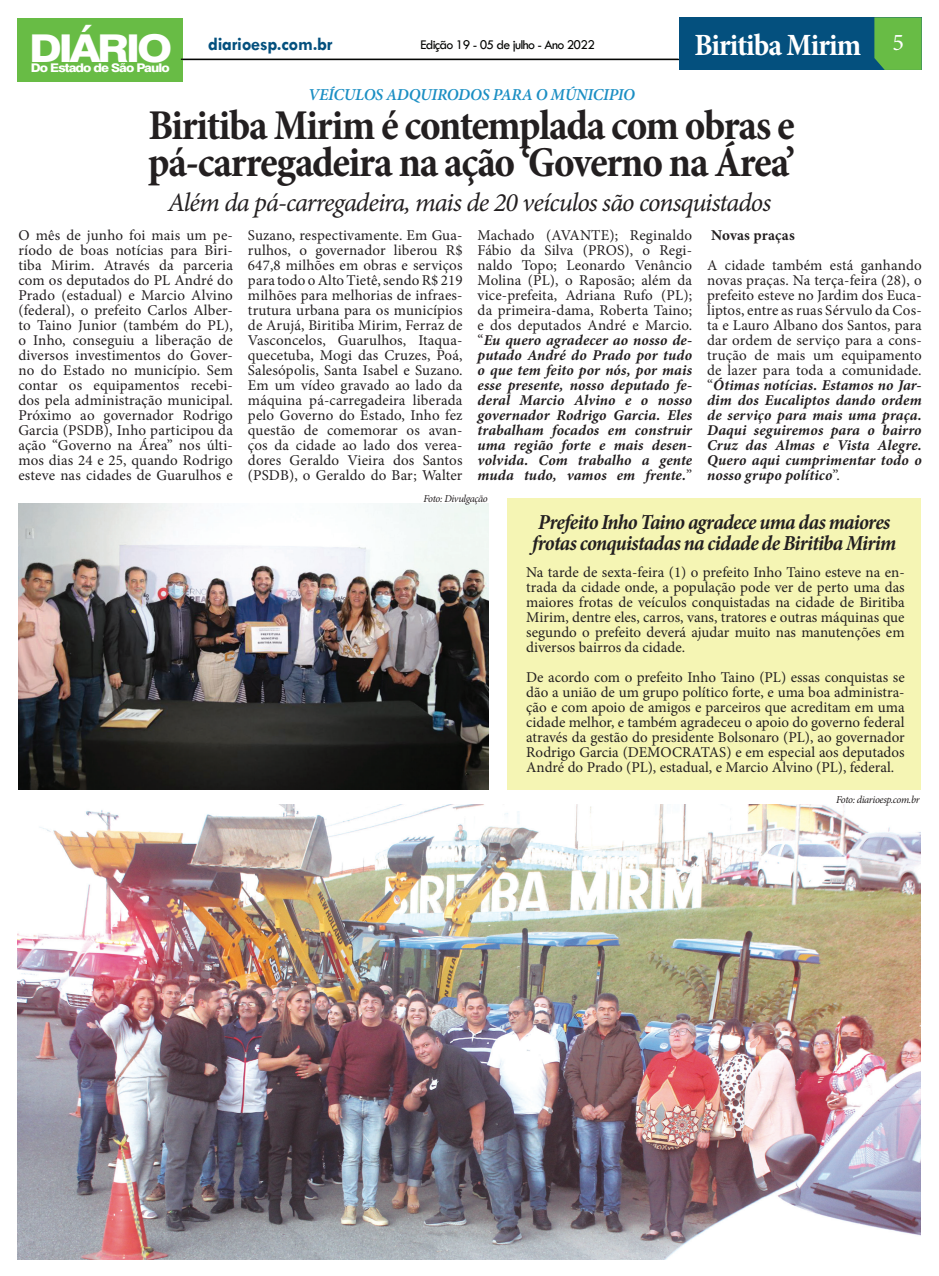
<style>
.page{position:relative;width:939px;height:1276px;background:#fff}
.page>*{position:absolute;margin:0;border:0;box-sizing:border-box;transform-origin:0 0}
.t1{font:700 condensed 42.88px/36.2px "Minion Pro";letter-spacing:-.03em;color:#231f20}
.t2{font:700 condensed 31.25px "Minion Pro";letter-spacing:-.03em;color:#fff}
.t3{font:italic 26.5px "Minion Pro";letter-spacing:-.035em;color:#231f20}
.t4{font:italic 700 condensed 21.62px/20.4px "Minion Pro";letter-spacing:-.035em;color:#231f20}
.t5{font:700 18.75px "Tw Cen";letter-spacing:-.02em;color:#04507e}
.t6{font:italic 600 16.75px "Minion Pro";letter-spacing:-.02em;color:#1a8ec3}
.t7{font:15px/15px "Minion Pro";letter-spacing:.005em;color:#231f20;text-align:justify}
.t8{font:italic 700 15px/15px "Minion Pro";letter-spacing:.01em;color:#231f20;text-align:justify}
.t9{font:700 15px "Minion Pro";letter-spacing:.01em;color:#231f20}
.t10{font:13.75px "Tw Cen";letter-spacing:-.05em;color:#040503}
.t11{font:800 12px "Swiss 721 BT";letter-spacing:-.07em;color:#fff;scale:1.11 1}
.t12{font:italic 10.5px "Minion Pro";letter-spacing:-.04em;color:#231f20}
.s1{font-family:"Swiss 721 BT";font-weight:800;font-size:38.38px;color:#fff}
.s2{font-weight:400;font-stretch:normal;font-size:24px}
.s3{font-weight:400;font-style:normal}
.s4{font-weight:700;font-style:italic}
</style>
<div class="page">
<hr style="left:46px;top:59px;width:804px;height:1px;background:#040503">
<div style="left:18px;top:18px;width:165px;height:64px;background:#68bc45"></div>
<div style="left:508px;top:498px;width:413px;height:292px;background:#f5f5b4"></div>
<div style="left:680px;top:17px;width:242px;height:53px;background:#04507e"></div>
<svg style="left:874px;top:17px;width:48px;height:53px;background:#63b647"></svg>
<hr style="left:181px;top:59px;width:498px;height:1px;background:#040503">
<img style="left:18px;top:804px;width:903px;height:455px">
<img style="left:19px;top:504px;width:470px;height:286px">
<p class="t5" style="left:29px;top:32px;width:305px"><span class="s1">DIÁRIO</span> diarioesp.com.br</p>
<p class="t11" style="left:31px;top:60px;width:127px">Do Estado de São Paulo</p>
<p class="t10" style="left:420px;top:37px;width:176px">Edição 19 - 05 de julho - Ano 2022</p>
<p class="t6" style="left:308px;top:84px;width:328px">VEÍCULOS ADQUIRODOS PARA O MÚNICIPIO</p>
<h2 class="t2" style="left:694px;top:24px;width:211px">Biritiba Mirim <span class="s2">5</span></h2>
<h1 class="t1" style="left:148px;top:107px;width:649px">Biritiba Mirim é contemplada com obras e pá-carregadeira na ação ‘Governo na Área’</h1>
<h3 class="t3" style="left:168px;top:185px;width:605px">Além da pá-carregadeira, mais de 20 veículos são consquistados</h3>
<p class="t7" style="left:18px;top:227px;width:216px">O mês de junho foi mais um pe&shy;ríodo de boas notícias para Biri&shy;tiba Mirim. Através da parceria com os deputados do PL André do Prado (estadual) e Marcio Alvino (federal), o prefeito Carlos Alber&shy;to Taino Junior (também do PL), o Inho, conseguiu a liberação de diversos investimentos do Gover&shy;no do Estado no município. Sem contar os equipamentos recebi&shy;dos pela administração municipal.<br>Próximo ao governador Rodrigo Garcia (PSDB), Inho participou da ação “Governo na Área” nos últi&shy;mos dias 24 e 25, quando Rodrigo esteve nas cidades de Guarulhos e</p>
<p class="t7" style="left:248px;top:227px;width:216px">Suzano, respectivamente. Em Gua&shy;rulhos, o governador liberou R$ 647,8 milhões em obras e serviços para todo o Alto Tietê, sendo R$ 219 milhões para melhorias de infraes&shy;trutura urbana para os municípios de Arujá, Biritiba Mirim, Ferraz de Vasconcelos, Guarulhos, Itaqua&shy;quecetuba, Mogi das Cruzes, Poá, Salesópolis, Santa Isabel e Suzano.<br>Em um vídeo gravado ao lado da máquina pá-carregadeira liberada pelo Governo do Estado, Inho fez questão de comemorar os avan&shy;ços da cidade ao lado dos verea&shy;dores Geraldo Vieira dos Santos (PSDB), o Geraldo do Bar; Walter</p>
<p class="t8" style="left:478px;top:228px;width:216px"><span class="s3">Machado (AVANTE); Reginaldo Fábio da Silva (PROS), o Regi&shy;naldo Topo; Leonardo Venâncio Molina (PL), o Raposão; além da vice-prefeita, Adriana Rufo (PL); da primeira-dama, Roberta Taino; e dos deputados André e Marcio. “</span>Eu quero agradecer ao nosso de&shy;putado André do Prado por tudo o que tem feito por nós, por mais esse presente, nosso deputado fe&shy;deral Marcio Alvino e o nosso governador Rodrigo Garcia. Eles trabalham focados em construir uma região forte e mais desen&shy;volvida. Com trabalho a gente muda tudo, vamos em frente.<span class="s3">”</span></p>
<p class="t9" style="left:711px;top:224px;width:85px">Novas praças</p>
<p class="t7" style="left:707px;top:257px;width:216px">A cidade também está ganhando novas praças. Na terça-feira (28), o prefeito esteve no Jardim dos Euca&shy;liptos, entre as ruas Sérvulo da Cos&shy;ta e Lauro Albano dos Santos, para dar ordem de serviço para a cons&shy;trução de mais um equipamento de lazer para toda a comunidade. “<span class="s4">Ótimas notícias. Estamos no Jar&shy;dim dos Eucaliptos dando ordem de serviço para mais uma praça.<br>Daqui seguiremos para o bairro Cruz das Almas e Vista Alegre.<br>Quero aqui cumprimentar todo o nosso grupo político</span>”.</p>
<p class="t12" style="left:423px;top:491px;width:66px">Foto: Divulgação</p>
<h3 class="t4" style="left:532px;top:512px;width:366px">Prefeito Inho Taino agradece uma das maiores frotas conquistadas na cidade de Biritiba Mirim</h3>
<p class="t7" style="left:526px;top:565px;width:380px">Na tarde de sexta-feira (1) o prefeito Inho Taino esteve na en&shy;trada da cidade onde, a população pode ver de perto uma das maiores frotas de veículos conquistadas na cidade de Biritiba Mirim, dentre eles, carros, vans, tratores e outras máquinas que segundo o prefeito deverá ajudar muito nas manutenções em diversos bairros da cidade.</p>
<p class="t7" style="left:526px;top:670px;width:380px">De acordo com o prefeito Inho Taino (PL) essas conquistas se dão a união de um grupo político forte, e uma boa administra&shy;ção e com apoio de amigos e parceiros que acreditam em uma cidade melhor, e também agradeceu o apoio do governo federal através da gestão do presidente Bolsonaro (PL), ao governador Rodrigo Garcia (DEMOCRATAS) e em especial aos deputados André do Prado (PL), estadual, e Marcio Alvino (PL), federal.</p>
<p class="t12" style="left:836px;top:793px;width:85px">Foto: diarioesp.com.br</p>
</div>
